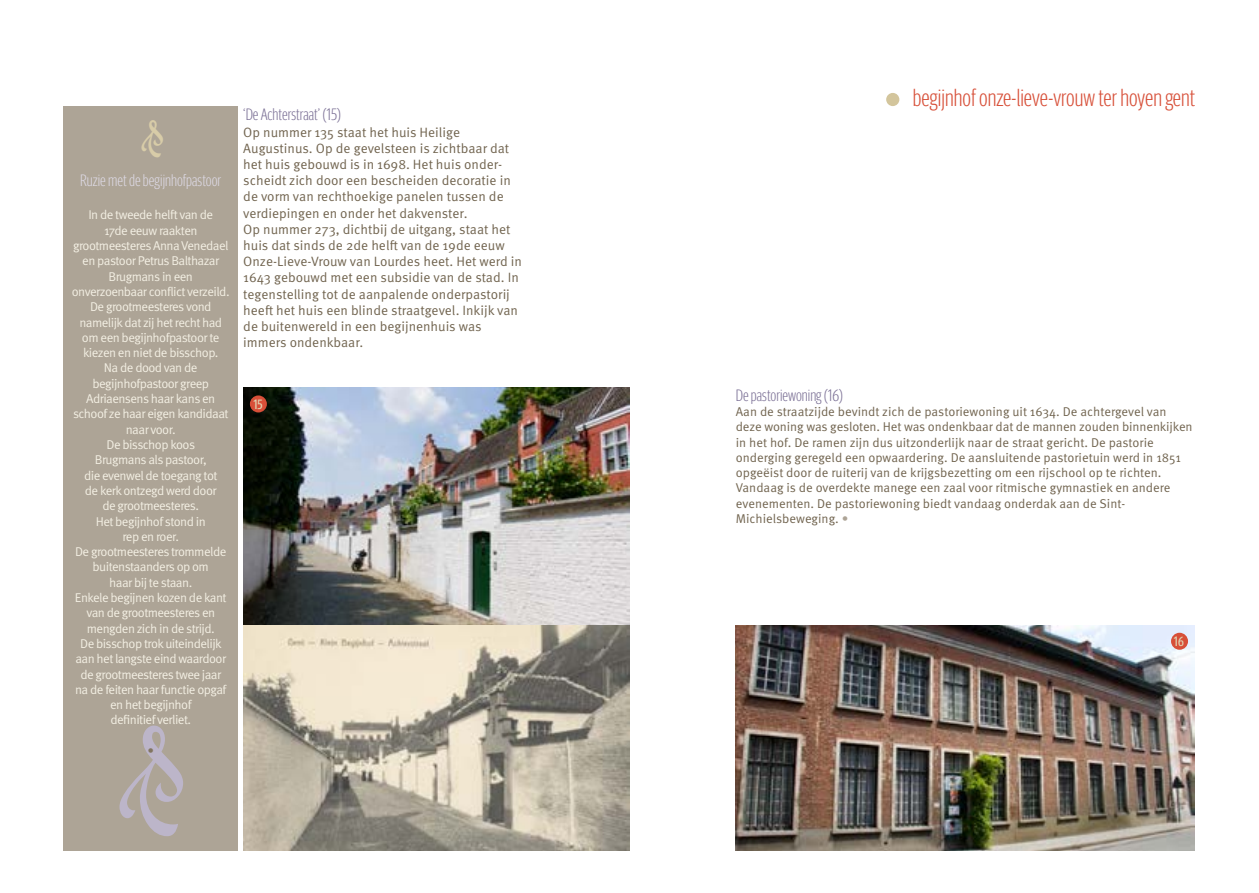
<style>
.page{position:relative;width:1259px;height:893px;background:#fff}
.page>*{position:absolute;margin:0;border:0;box-sizing:border-box;transform-origin:0 0}
.t1{font:300 24px "Meta Headline Comp OT";color:#d74f38}
.t2{font:300 16.5px "Meta Headline Comp OT";color:#7c7196}
.t3{font:300 16.5px "Meta Headline Comp OT";color:#ddd9e4}
.t4{font:13.5px/16.2px "Meta Pro Norm";color:#71644f}
.t5{font:13.5px "Meta Headline Comp OT";color:#dfd4b2}
.t6{font:12.75px/15.3px "Meta Pro Norm";letter-spacing:-.045em;color:#f3efe3;text-align:center}
.t7{font:12.75px/15.3px "Meta Pro Norm";color:#71644f}
.t8{font:12.75px "Meta Pro Norm";color:#817561}
.s1{color:#ada496}
</style>
<div class="page">
<div style="left:886px;top:93px;width:13px;height:13px;background:#d3c59c;border-radius:50%"></div>
<img style="left:243px;top:387px;width:386px;height:463px">
<img style="left:736px;top:625px;width:458px;height:225px">
<div style="left:64px;top:106px;width:174px;height:744px;background:#ada496"></div>
<div style="left:250px;top:395px;width:17px;height:17px;background:#d74f38;border-radius:50%"></div>
<div style="left:1171px;top:633px;width:17px;height:17px;background:#d74f38;border-radius:50%"></div>
<p class="t3" style="left:80px;top:170px;width:142px">Ruzie met de begijnhofpastoor</p>
<p class="t6" style="left:72px;top:207px;width:159px">In de tweede helft van de<br>17de eeuw raakten grootmeesteres Anna Venedael en pastoor Petrus Balthazar<br>Brugmans in een onverzoenbaar conflict verzeild.<br>De grootmeesteres vond namelijk dat zij het recht had om een begijnhofpastoor te kiezen en niet de bisschop.<br>Na de dood van de begijnhofpastoor greep<br>Adriaensens haar kans en schoof ze haar eigen kandidaat naar voor.<br>De bisschop koos<br>Brugmans als pastoor,<br>die evenwel de toegang tot<br>de kerk ontzegd werd door<br>de grootmeesteres.<br>Het begijnhof stond in<br>rep en roer.<br>De grootmeesteres trommelde buitenstaanders op om<br>haar bij te staan.<br>Enkele begijnen kozen de kant van de grootmeesteres en mengden zich in de strijd.<br>De bisschop trok uiteindelijk aan het langste eind waardoor de grootmeesteres twee jaar<br>na de feiten haar functie opgaf en het begijnhof<br>definitief verliet.</p>
<p class="t8" style="left:147px;top:741px;width:8px">•</p>
<p class="t2" style="left:243px;top:105px;width:99px">‘De Achterstraat’ (15)</p>
<p class="t4" style="left:243px;top:123px;width:280px">Op nummer 135 staat het huis Heilige Augustinus. Op de gevelsteen is zichtbaar dat het huis gebouwd is in 1698. Het huis onder&shy;scheidt zich door een bescheiden decoratie in de vorm van rechthoekige panelen tussen de verdiepingen en onder het dakvenster.<br>Op nummer 273, dichtbij de uitgang, staat het huis dat sinds de 2de helft van de 19de eeuw Onze-Lieve-Vrouw van Lourdes heet. Het werd in 1643 gebouwd met een subsidie van de stad. In tegenstelling tot de aanpalende onderpastorij heeft het huis een blinde straatgevel. Inkijk van de buitenwereld in een begijnenhuis was immers ondenkbaar.</p>
<p class="t5" style="left:253px;top:396px;width:11px">15</p>
<h1 class="t1" style="left:913px;top:83px;width:284px">begijnhof onze-lieve-vrouw ter hoyen gent</h1>
<p class="t2" style="left:736px;top:385px;width:109px">De pastoriewoning (16)</p>
<p class="t7" style="left:736px;top:403px;width:458px">Aan de straatzijde bevindt zich de pastoriewoning uit 1634. De achtergevel van deze woning was gesloten. Het was ondenkbaar dat de mannen zouden binnenkijken in het hof. De ramen zijn dus uitzonderlijk naar de straat gericht. De pastorie onderging geregeld een opwaardering. De aansluitende pastorietuin werd in 1851 opgeëist door de ruiterij van de krijgsbezetting om een rijschool op te richten.<br>Vandaag is de overdekte manege een zaal voor ritmische gymnastiek en andere evenementen. De pastoriewoning biedt vandaag onderdak aan de Sint-Michielsbeweging. <span class="s1">•</span></p>
<p class="t5" style="left:1174px;top:633px;width:11px">16</p>
</div>
